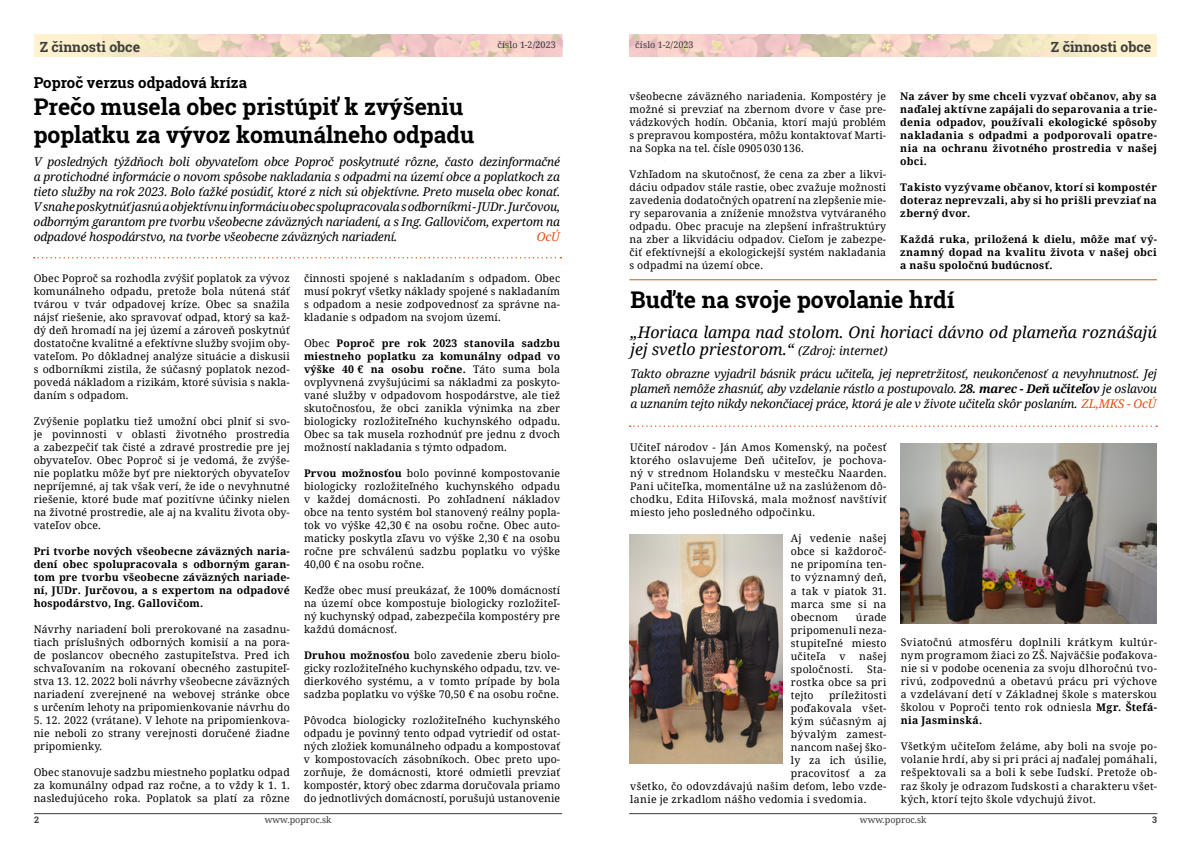
<style>
.page{position:relative;width:1191px;height:842px;background:#fff}
.page>*{position:absolute;margin:0;border:0;box-sizing:border-box;transform-origin:0 0}
.t1{font:700 23px/27.6px "Roboto Slab";color:#000}
.t2{font:italic 16px/16.5px "Noto Serif";color:#000}
.t3{font:700 15px "Roboto Slab";color:#000}
.t4{font:700 14px "Roboto Slab";color:#3c3c3b}
.t5{font:italic 12px/15px "Noto Serif";letter-spacing:-.02em;color:#000;text-align:justify}
.t6{font:italic 12px "Noto Serif";color:#e74e0f}
.t7{font:10.5px/13px "Noto Serif";letter-spacing:.015em;color:#000;text-align:justify}
.t8{font:700 10.5px/13px "Noto Serif";letter-spacing:.02em;color:#000;text-align:justify}
.t9{font:9px "Noto Serif";color:#3c3c3b}
.t10{font:700 9px "Roboto Slab";color:#3c3c3b}
.s1{font-weight:700}
.s2{font-size:12px}
.s3{color:#e74e0f}
</style>
<div class="page">
<img style="left:40px;top:34px;width:522px;height:23px">
<img style="left:629px;top:34px;width:522px;height:23px">
<hr style="left:629px;top:279px;width:528px;height:1px;background:#e74e0f">
<hr style="left:34px;top:813px;width:528px;height:1px;background:#3c3c3b">
<hr style="left:629px;top:813px;width:528px;height:1px;background:#3c3c3b">
<svg style="left:34px;top:257px;width:527px;height:1px"></svg>
<svg style="left:629px;top:425px;width:528px;height:2px"></svg>
<img style="left:629px;top:535px;width:153px;height:228px">
<img style="left:900px;top:444px;width:256px;height:180px">
<h3 class="t4" style="left:40px;top:37px;width:102px">Z činnosti obce</h3>
<p class="t9" style="left:635px;top:39px;width:60px">číslo 1-2/2023</p>
<h3 class="t4" style="left:1050px;top:37px;width:102px">Z činnosti obce</h3>
<h3 class="t3" style="left:34px;top:72px;width:215px">Poproč verzus odpadová kríza</h3>
<h1 class="t1" style="left:34px;top:93px;width:442px">Prečo musela obec pristúpiť k zvýšeniu poplatku za vývoz komunálneho odpadu</h1>
<p class="t5" style="left:34px;top:154px;width:528px">V posledných týždňoch boli obyvateľom obce Poproč poskytnuté rôzne, často dezinformačné a protichodné informácie o novom spôsobe nakladania s odpadmi na území obce a poplatkoch za tieto služby na rok 2023. Bolo ťažké posúdiť, ktoré z nich sú objektívne. Preto musela obec konať.<br>Vsnahe poskytnúť jasnú aobjektívnu informáciu obec spolupracovala sodborníkmi - JUDr.Jurčovou, odborným garantom pre tvorbu všeobecne záväzných nariadení, a s Ing. Gallovičom, expertom na odpadové hospodárstvo, na tvorbe všeobecne záväzných nariadení.</p>
<p class="t9" style="left:497px;top:39px;width:60px">číslo 1-2/2023</p>
<p class="t8" style="left:900px;top:90px;width:258px">Na záver by sme chceli vyzvať občanov, aby sa naďalej aktívne zapájali do separovania a trie&shy;denia odpadov, používali ekologické spôsoby nakladania s odpadmi a podporovali opatre&shy;nia na ochranu životného prostredia v našej obci.</p>
<p class="t8" style="left:900px;top:181px;width:258px">Takisto vyzývame občanov, ktorí si kompostér doteraz neprevzali, aby si ho prišli prevziať na zberný dvor.</p>
<p class="t8" style="left:900px;top:233px;width:258px">Každá ruka, priložená k dielu, môže mať vý&shy;znamný dopad na kvalitu života v našej obci a našu spoločnú budúcnosť.</p>
<p class="t7" style="left:629px;top:90px;width:258px">všeobecne záväzného nariadenia. Kompostéry je možné si prevziať na zbernom dvore v čase pre&shy;vádzkových hodín. Občania, ktorí majú problém s prepravou kompostéra, môžu kontaktovať Marti&shy;na Sopka na tel. čísle 0905 030 136.</p>
<p class="t7" style="left:629px;top:168px;width:258px">Vzhľadom na skutočnosť, že cena za zber a likvi&shy;dáciu odpadov stále rastie, obec zvažuje možnosti zavedenia dodatočných opatrení na zlepšenie mie&shy;ry separovania a zníženie množstva vytváraného odpadu. Obec pracuje na zlepšení infraštruktúry na zber a likvidáciu odpadov. Cieľom je zabezpe&shy;čiť efektívnejší a ekologickejší systém nakladania s odpadmi na území obce.</p>
<p class="t6" style="left:537px;top:229px;width:25px">OcÚ</p>
<p class="t7" style="left:34px;top:272px;width:258px">Obec Poproč sa rozhodla zvýšiť poplatok za vývoz komunálneho odpadu, pretože bola nútená stáť tvárou v tvár odpadovej kríze. Obec sa snažila nájsť riešenie, ako spravovať odpad, ktorý sa kaž&shy;dý deň hromadí na jej území a zároveň poskytnúť dostatočne kvalitné a efektívne služby svojim oby&shy;vateľom. Po dôkladnej analýze situácie a diskusii s odborníkmi zistila, že súčasný poplatok nezod&shy;povedá nákladom a rizikám, ktoré súvisia s nakla&shy;daním s odpadom.</p>
<p class="t7" style="left:34px;top:415px;width:258px">Zvýšenie poplatku tiež umožní obci plniť si svo&shy;je povinnosti v oblasti životného prostredia a zabezpečiť tak čisté a zdravé prostredie pre jej obyvateľov. Obec Poproč si je vedomá, že zvýše&shy;nie poplatku môže byť pre niektorých obyvateľov nepríjemné, aj tak však verí, že ide o nevyhnutné riešenie, ktoré bude mať pozitívne účinky nielen na životné prostredie, ale aj na kvalitu života oby&shy;vateľov obce.</p>
<p class="t8" style="left:34px;top:545px;width:258px">Pri tvorbe nových všeobecne záväzných naria&shy;dení obec spolupracovala s odborným garan&shy;tom pre tvorbu všeobecne záväzných nariade&shy;ní, JUDr. Jurčovou, a s expertom na odpadové hospodárstvo, Ing. Gallovičom.</p>
<p class="t7" style="left:34px;top:623px;width:258px">Návrhy nariadení boli prerokované na zasadnu&shy;tiach príslušných odborných komisií a na pora&shy;de poslancov obecného zastupiteľstva. Pred ich schvaľovaním na rokovaní obecného zastupiteľ&shy;stva 13. 12. 2022 boli návrhy všeobecne záväzných nariadení zverejnené na webovej stránke obce s určením lehoty na pripomienkovanie návrhu do</p>
<p class="t7" style="left:34px;top:714px;width:258px">5. 12. 2022 (vrátane). V lehote na pripomienkova&shy;nie neboli zo strany verejnosti doručené žiadne pripomienky.</p>
<p class="t7" style="left:34px;top:766px;width:258px">Obec stanovuje sadzbu miestneho poplatku odpad za komunálny odpad raz ročne, a to vždy k 1. 1. nasledujúceho roka. Poplatok sa platí za rôzne</p>
<p class="t7" style="left:304px;top:272px;width:258px">činnosti spojené s nakladaním s odpadom. Obec musí pokryť všetky náklady spojené s nakladaním s odpadom a nesie zodpovednosť za správne na&shy;kladanie s odpadom na svojom území.</p>
<p class="t7" style="left:304px;top:337px;width:258px">Obec <span class="s1">Poproč pre rok 2023 stanovila sadzbu miestneho poplatku za komunálny odpad vo výške 40 € na osobu ročne.</span> Táto suma bola ovplyvnená zvyšujúcimi sa nákladmi za poskyto&shy;vané služby v odpadovom hospodárstve, ale tiež skutočnosťou, že obci zanikla výnimka na zber biologicky rozložiteľného kuchynského odpadu.<br>Obec sa tak musela rozhodnúť pre jednu z dvoch možností nakladania s týmto odpadom.</p>
<p class="t7" style="left:304px;top:467px;width:258px"><span class="s1">Prvou možnosťou</span> bolo povinné kompostovanie biologicky rozložiteľného kuchynského odpadu v každej domácnosti. Po zohľadnení nákladov obce na tento systém bol stanovený reálny popla&shy;tok vo výške 42,30 € na osobu ročne. Obec auto&shy;maticky poskytla zľavu vo výške 2,30 € na osobu ročne pre schválenú sadzbu poplatku vo výške 40,00 € na osobu ročne.</p>
<p class="t7" style="left:304px;top:584px;width:258px">Keďže obec musí preukázať, že 100% domácností na území obce kompostuje biologicky rozložiteľ&shy;ný kuchynský odpad, zabezpečila kompostéry pre každú domácnosť.</p>
<p class="t7" style="left:304px;top:649px;width:258px"><span class="s1">Druhou možnosťou</span> bolo zavedenie zberu biolo&shy;gicky rozložiteľného kuchynského odpadu, tzv. ve&shy;dierkového systému, a v tomto prípade by bola sadzba poplatku vo výške 70,50 € na osobu ročne.</p>
<p class="t7" style="left:304px;top:714px;width:258px">Pôvodca biologicky rozložiteľného kuchynského odpadu je povinný tento odpad vytriediť od ostat&shy;ných zložiek komunálneho odpadu a kompostovať v kompostovacích zásobníkoch. Obec preto upo&shy;zorňuje, že domácnosti, ktoré odmietli prevziať kompostér, ktorý obec zdarma doručovala priamo do jednotlivých domácností, porušujú ustanovenie</p>
<h1 class="t1" style="left:630px;top:285px;width:326px">Buďte na svoje povolanie hrdí</h1>
<h2 class="t2" style="left:630px;top:324px;width:528px">„Horiaca lampa nad stolom. Oni horiaci dávno od plameňa roznášajú jej svetlo priestorom.“ <span class="s2">(Zdroj: internet)</span></h2>
<p class="t5" style="left:630px;top:366px;width:528px">Takto obrazne vyjadril básnik prácu učiteľa, jej nepretržitosť, neukončenosť a nevyhnutnosť. Jej plameň nemôže zhasnúť, aby vzdelanie rástlo a postupovalo. <span class="s1">28. marec - Deň učiteľov</span> je oslavou a uznaním tejto nikdy nekončiacej práce, ktorá je ale v živote učiteľa skôr poslaním. <span class="s3">ZL,MKS - OcÚ</span></p>
<p class="t7" style="left:630px;top:441px;width:258px">Učiteľ národov - Ján Amos Komenský, na počesť ktorého oslavujeme Deň učiteľov, je pochova&shy;ný v strednom Holandsku v mestečku Naarden.<br>Pani učiteľka, momentálne už na zaslúženom dô&shy;chodku, Edita Hiľovská, mala možnosť navštíviť miesto jeho posledného odpočinku.</p>
<p class="t7" style="left:791px;top:532px;width:97px">Aj vedenie našej obce si každoroč&shy;ne pripomína ten&shy;to významný deň, a tak v piatok 31. marca sme si na obecnom</p>
<p class="t7" style="left:791px;top:610px;width:97px;text-indent:65px">úrade pripomenuli neza&shy;stupiteľné miesto učiteľa</p>
<p class="t7" style="left:839px;top:649px;width:8px">v</p>
<p class="t7" style="left:859px;top:649px;width:29px">našej</p>
<p class="t7" style="left:791px;top:662px;width:64px">spoločnosti.</p>
<p class="t7" style="left:791px;top:662px;width:97px;text-indent:76px">Sta&shy;rostka obce sa pri tejto</p>
<p class="t7" style="left:829px;top:688px;width:59px">príležitosti</p>
<p class="t7" style="left:791px;top:701px;width:97px">poďakovala všet-</p>
<p class="t7" style="left:791px;top:714px;width:97px">kým súčasným aj</p>
<p class="t7" style="left:791px;top:727px;width:97px">bývalým zamest-</p>
<p class="t7" style="left:791px;top:740px;width:97px">nancom našej ško-</p>
<p class="t7" style="left:791px;top:753px;width:97px">ly za ich úsilie,</p>
<p class="t7" style="left:791px;top:766px;width:97px">pracovitosť a za</p>
<p class="t7" style="left:630px;top:779px;width:258px">všetko, čo odovzdávajú našim deťom, lebo vzde-</p>
<p class="t7" style="left:630px;top:792px;width:237px">lanie je zrkadlom nášho vedomia i svedomia.</p>
<p class="t7" style="left:900px;top:636px;width:258px">Sviatočnú atmosféru doplnili krátkym kultúr&shy;nym programom žiaci zo ZŠ. Najväčšie poďakova&shy;nie si v podobe ocenenia za svoju dlhoročnú tvo&shy;rivú, zodpovednú a obetavú prácu pri výchove a vzdelávaní detí v Základnej škole s materskou školou v Poproči tento rok odniesla <span class="s1">Mgr. Štefá&shy;nia Jasminská.</span></p>
<p class="t7" style="left:900px;top:740px;width:258px">Všetkým učiteľom želáme, aby boli na svoje po&shy;volanie hrdí, aby si pri práci aj naďalej pomáhali, rešpektovali sa a boli k sebe ľudskí. Pretože ob&shy;raz školy je odrazom ľudskosti a charakteru všet&shy;kých, ktorí tejto škole vdychujú život.</p>
<p class="t10" style="left:34px;top:814px;width:6px">2</p>
<p class="t9" style="left:265px;top:814px;width:68px">www.poproc.sk</p>
<p class="t9" style="left:860px;top:814px;width:68px">www.poproc.sk</p>
<p class="t10" style="left:1152px;top:814px;width:6px">3</p>
</div>
